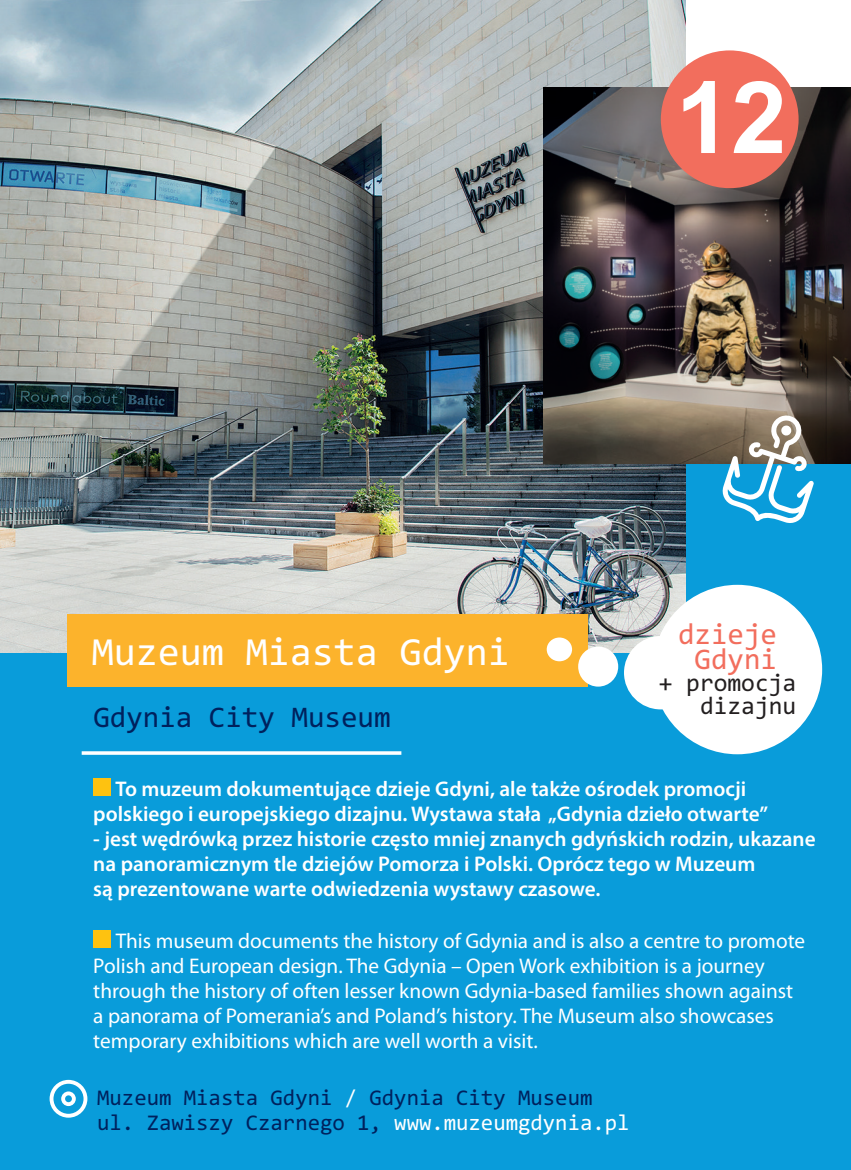
<style>
.page{position:relative;width:851px;height:1170px;background:#fff}
.page>*{position:absolute;margin:0;border:0;box-sizing:border-box;transform-origin:0 0}
.t1{font:700 100px "Arial";color:#fff}
.t2{font:40px "Consolas";color:#fff}
.t3{font:30px "Consolas";color:#00215d}
.t4{font:30px/25px "Consolas";color:#f26e5d;text-align:center}
.t5{font:25px/22.5px "Consolas";color:#231f20;text-align:right}
.t6{font:22.5px/25px "Consolas";color:#00215d}
.t7{font:21.25px/25px "Myriad Pro";color:#fff}
.t8{font:600 21.25px/25px "Myriad Pro";color:#fff;text-align:center}
.s1{color:#fff}
</style>
<div class="page">
<div style="left:0;top:376px;width:850px;height:793px;background:#099cda"></div>
<img style="left:0;top:0;width:685px;height:652px">
<div style="left:93px;top:778px;width:18px;height:18px;background:#fec210"></div>
<div style="left:93px;top:929px;width:18px;height:18px;background:#fec210"></div>
<hr style="left:82px;top:751px;width:319px;height:3px;background:#fff">
<div style="left:67px;top:614px;width:521px;height:72px;background:#fcb32c"></div>
<svg style="left:50px;top:1079px;width:37px;height:38px"></svg>
<img style="left:543px;top:87px;width:307px;height:376px">
<div style="left:660px;top:50px;width:138px;height:138px;background:#f26e5d;border-radius:50%"></div>
<svg style="left:720px;top:415px;width:93px;height:108px"></svg>
<div style="left:652px;top:584px;width:170px;height:170px;background:#fff;border-radius:50%"></div>
<div style="left:624px;top:636px;width:73px;height:73px;background:#fff;border-radius:50%"></div>
<div style="left:578px;top:646px;width:40px;height:40px;background:#fff;border-radius:50%"></div>
<div style="left:546px;top:637px;width:26px;height:24px;background:#fff;border-radius:50%"></div>
<h1 class="t1" style="left:675px;top:80px;width:113px">12</h1>
<h2 class="t2" style="left:92px;top:635px;width:420px">Muzeum Miasta Gdyni</h2>
<h3 class="t3" style="left:93px;top:704px;width:298px">Gdynia City Museum</h3>
<h3 class="t4" style="left:678px;top:624px;width:101px">dzieje<br>Gdyni</h3>
<p class="t5" style="left:658px;top:674px;width:139px">+ promocja dizajnu</p>
<p class="t8" style="left:93px;top:778px;width:676px">To muzeum dokumentujące dzieje Gdyni, ale także ośrodek promocji polskiego i europejskiego dizajnu. Wystawa stała „Gdynia dzieło otwarte”</p>
<p class="t8" style="left:93px;top:828px;width:723px;text-align:left">- jest wędrówką przez historie często mniej znanych gdyńskich rodzin, ukazane na panoramicznym tle dziejów Pomorza i Polski. Oprócz tego w Muzeum<br>są prezentowane warte odwiedzenia wystawy czasowe.</p>
<p class="t7" style="left:93px;top:929px;width:713px;text-indent:22px">This museum documents the history of Gdynia and is also a centre to promote Polish and European design. The Gdynia – Open Work exhibition is a journey through the history of often lesser known Gdynia-based families shown against a panorama of Pomerania’s and Poland’s history. The Museum also showcases temporary exhibitions which are well worth a visit.</p>
<p class="t6" style="left:97px;top:1087px;width:534px">Muzeum Miasta Gdyni <span class="s1">/</span> Gdynia City Museum ul. Zawiszy Czarnego 1, <span class="s1">www.muzeumgdynia.pl</span></p>
</div>
